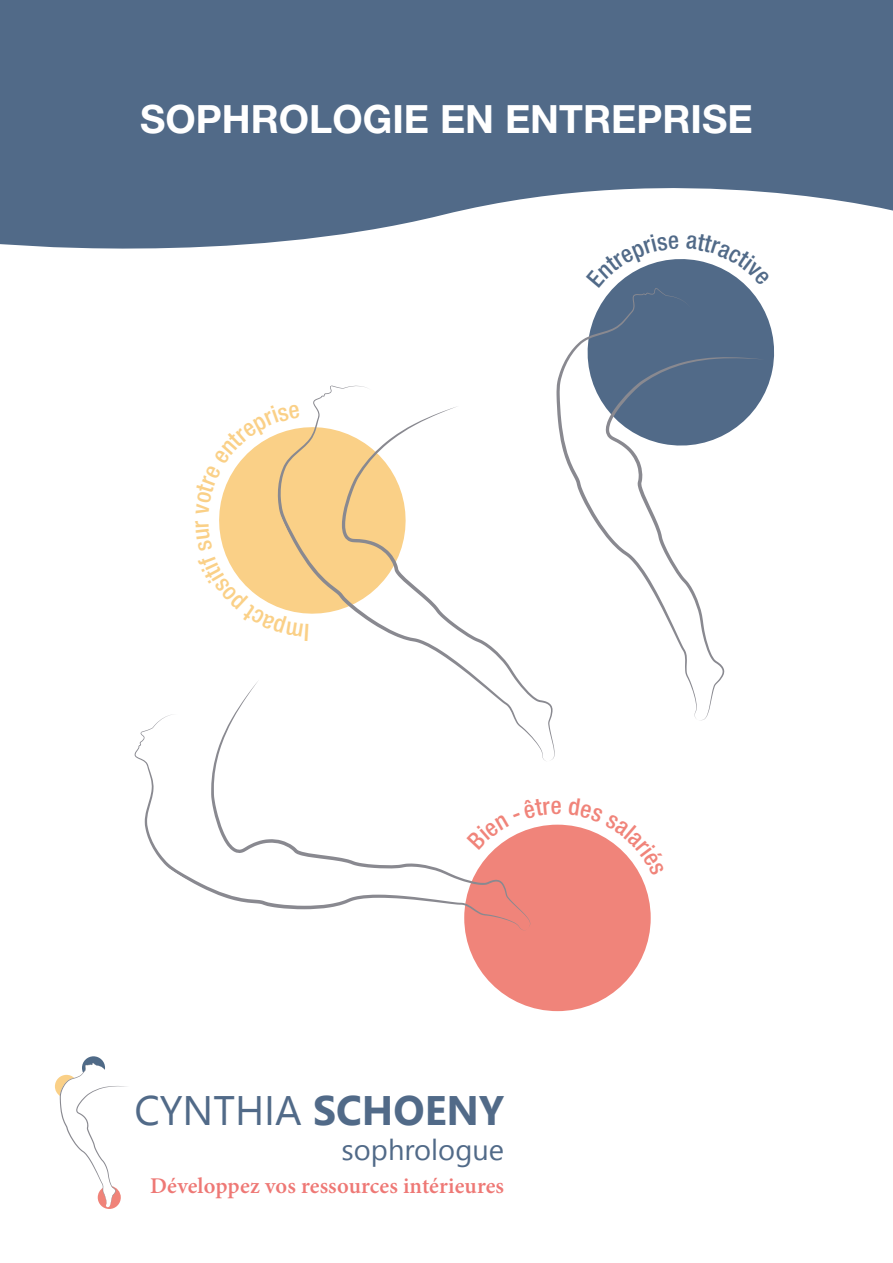
<style>
.page{position:relative;width:893px;height:1263px;background:#fff}
.page>*{position:absolute;margin:0;border:0;box-sizing:border-box;transform-origin:0 0}
.t1{font:41.25px "Nirmala UI";color:#516a88}
.t2{font:700 39px "Helvetica Neue LT Std";color:#fff}
.t3{font:29.1px "Nirmala UI";color:#516a88}
.t4{font:600 22.5px "Minion Pro";letter-spacing:.005em;color:#ee7875}
.s1{font-weight:700}
</style>
<div class="page">
<div style="left:464px;top:825px;width:187px;height:186px;background:#f0847a;border-radius:50%"></div>
<svg style="left:0;top:0;width:893px;height:249px;background:#647a95"></svg>
<svg style="left:55px;top:1056px;width:72px;height:153px"></svg>
<svg style="left:698px;top:602px;width:27px;height:118px"></svg>
<svg style="left:556px;top:342px;width:142px;height:376px"></svg>
<svg style="left:313px;top:385px;width:235px;height:376px"></svg>
<svg style="left:234px;top:679px;width:296px;height:247px"></svg>
<svg style="left:135px;top:714px;width:392px;height:216px"></svg>
<svg style="left:579px;top:233px;width:203px;height:221px"></svg>
<svg style="left:219px;top:404px;width:199px;height:237px"></svg>
<svg style="left:467px;top:798px;width:94px;height:51px"></svg>
<svg style="left:568px;top:825px;width:73px;height:51px"></svg>
<h2 class="t2" style="left:140px;top:95px;width:614px">SOPHROLOGIE EN ENTREPRISE</h2>
<h1 class="t1" style="left:134px;top:1078px;width:371px">CYNTHIA <span class="s1">SCHOENY</span></h1>
<p class="t3" style="left:342px;top:1127px;width:164px">sophrologue</p>
<p class="t4" style="left:150px;top:1170px;width:356px">Développez vos ressources intérieures</p>
</div>
